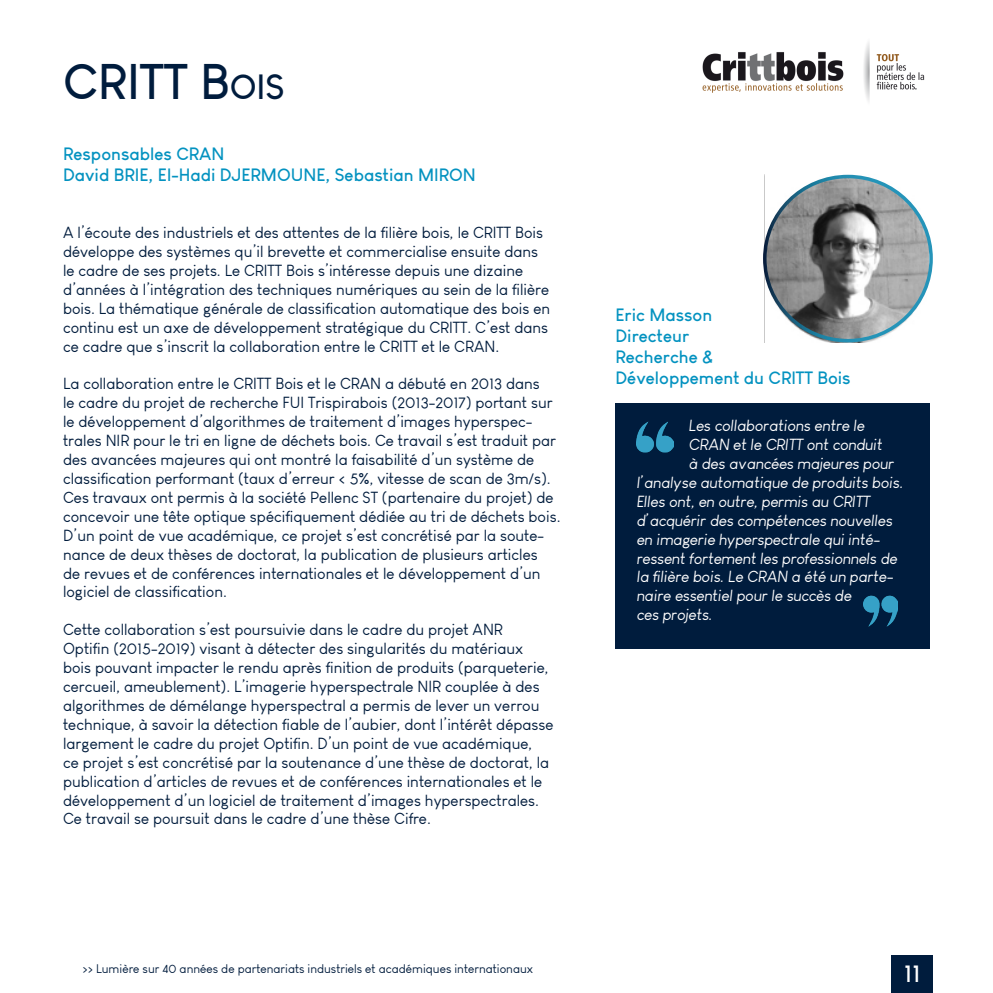
<style>
.page{position:relative;width:993px;height:993px;background:#fff}
.page>*{position:absolute;margin:0;border:0;box-sizing:border-box;transform-origin:0 0}
.t1{font:700 49px "Louis George Cafe";color:#001c3d}
.t2{font:700 34.3px "Louis George Cafe";color:#001c3d}
.t3{font:700 24.5px "Louis George Cafe";color:#fff}
.t4{font:700 17.5px "Louis George Cafe";color:#0392c0}
.t5{font:15.75px/18.9px "Louis George Cafe";color:#001c3d}
.t6{font:italic 15.75px "Louis George Cafe";color:#fff}
.t7{font:12.25px "Louis George Cafe";color:#001c3d}
.s1{font-size:49px}
</style>
<div class="page">
<div style="left:615px;top:403px;width:314px;height:245px;background:#001c3d"></div>
<img style="left:636px;top:421px;width:37px;height:32px">
<img style="left:863px;top:595px;width:33px;height:32px">
<img style="left:702px;top:42px;width:223px;height:59px">
<div style="left:891px;top:955px;width:41px;height:37px;background:#001c3d"></div>
<img style="left:764px;top:175px;width:163px;height:167px">
<div style="left:762px;top:175px;width:170px;height:167px;border:4px solid #fff;border-radius:50%"></div>
<p class="t1" style="left:63px;top:50px;width:26px">CRITT</p>
<p class="t2" style="left:200px;top:64px;width:86px"><span class="s1">B</span>ois</p>
<p class="t4" style="left:63px;top:143px;width:163px">Responsables CRAN</p>
<p class="t4" style="left:63px;top:164px;width:414px">David BRIE, El-Hadi DJERMOUNE, Sebastian MIRON</p>
<p class="t5" style="left:63px;top:223px;width:488px">A l’écoute des industriels et des attentes de la filière bois, le CRITT Bois développe des systèmes qu’il brevette et commercialise ensuite dans le cadre de ses projets. Le CRITT Bois s’intéresse depuis une dizaine d’années à l’intégration des techniques numériques au sein de la filière bois. La thématique générale de classification automatique des bois en continu est un axe de développement stratégique du CRITT. C’est dans ce cadre que s’inscrit la collaboration entre le CRITT et le CRAN.</p>
<p class="t5" style="left:63px;top:374px;width:499px">La collaboration entre le CRITT Bois et le CRAN a débuté en 2013 dans<br>le cadre du projet de recherche FUI Trispirabois (2013-2017) portant sur le développement d’algorithmes de traitement d’images hyperspec&shy;trales NIR pour le tri en ligne de déchets bois. Ce travail s’est traduit par des avancées majeures qui ont montré la faisabilité d’un système de classification performant (taux d’erreur &lt; 5%, vitesse de scan de 3m/s).<br>Ces travaux ont permis à la société Pellenc ST (partenaire du projet) de concevoir une tête optique spécifiquement dédiée au tri de déchets bois.<br>D’un point de vue académique, ce projet s’est concrétisé par la soute&shy;nance de deux thèses de doctorat, la publication de plusieurs articles<br>de revues et de conférences internationales et le développement d’un logiciel de classification.</p>
<p class="t5" style="left:63px;top:620px;width:492px">Cette collaboration s’est poursuivie dans le cadre du projet ANR<br>Optifin (2015-2019) visant à détecter des singularités du matériaux bois pouvant impacter le rendu après finition de produits (parqueterie, cercueil, ameublement). L’imagerie hyperspectrale NIR couplée à des algorithmes de démélange hyperspectral a permis de lever un verrou technique, à savoir la détection fiable de l’aubier, dont l’intérêt dépasse largement le cadre du projet Optifin. D’un point de vue académique,<br>ce projet s’est concrétisé par la soutenance d’une thèse de doctorat, la publication d’articles de revues et de conférences internationales et le développement d’un logiciel de traitement d’images hyperspectrales.<br>Ce travail se poursuit dans le cadre d’une thèse Cifre.</p>
<p class="t7" style="left:82px;top:960px;width:452px">&gt;&gt; Lumière sur 40 années de partenariats industriels et académiques internationaux</p>
<p class="t4" style="left:615px;top:304px;width:98px">Eric Masson</p>
<p class="t4" style="left:615px;top:325px;width:75px">Directeur</p>
<p class="t4" style="left:615px;top:346px;width:99px">Recherche &amp;</p>
<p class="t4" style="left:615px;top:367px;width:237px">Développement du CRITT Bois</p>
<p class="t6" style="left:688px;top:416px;width:177px">Les collaborations entre le</p>
<p class="t6" style="left:688px;top:435px;width:195px">CRAN et le CRITT ont conduit</p>
<p class="t6" style="left:688px;top:454px;width:207px">à des avancées majeures pour</p>
<p class="t6" style="left:636px;top:473px;width:268px">l’analyse automatique de produits bois.</p>
<p class="t6" style="left:636px;top:491px;width:234px">Elles ont, en outre, permis au CRITT</p>
<p class="t6" style="left:636px;top:510px;width:257px">d’acquérir des compétences nouvelles</p>
<p class="t6" style="left:636px;top:529px;width:245px">en imagerie hyperspectrale qui inté-</p>
<p class="t6" style="left:636px;top:548px;width:262px">ressent fortement les professionnels de</p>
<p class="t6" style="left:636px;top:567px;width:258px">la fllière bois. Le CRAN a été un parte-</p>
<p class="t6" style="left:636px;top:586px;width:216px">naire essentiel pour le succès de</p>
<p class="t6" style="left:636px;top:605px;width:77px">ces projets.</p>
<p class="t3" style="left:903px;top:956px;width:19px">11</p>
</div>
